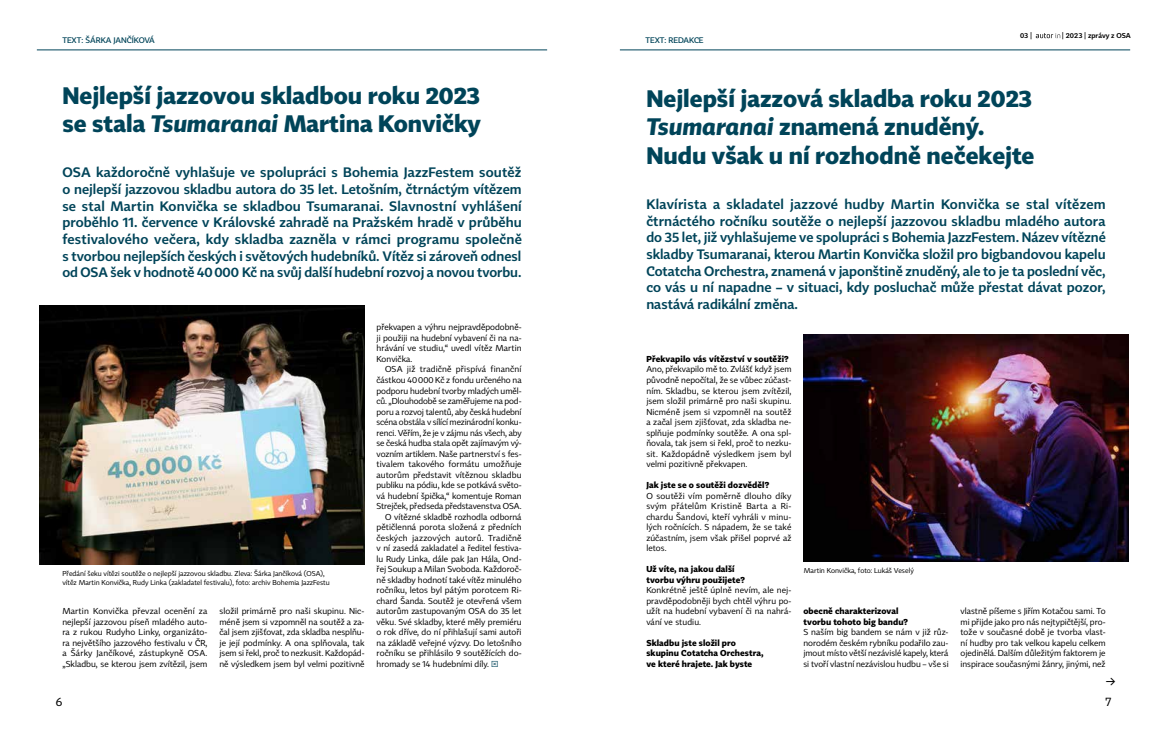
<style>
.page{position:relative;width:1168px;height:755px;background:#fff}
.page>*{position:absolute;margin:0;border:0;box-sizing:border-box;transform-origin:0 0}
.t1{font:700 23.5px/28.6px "Tabac Sans";color:#004459}
.t2{font:600 13.5px/16.6px "Tabac Sans";letter-spacing:-.005em;color:#004459;text-align:justify}
.t3{font:12.5px "Tabac Sans";color:#000}
.t4{font:12px "Tabac Sans";color:#000}
.t5{font:8.5px/10.5px "Tabac Sans";color:#000;text-align:justify}
.t6{font:700 8.5px/10.5px "Tabac Sans";letter-spacing:.01em;color:#000}
.t7{font:8.5px "Tabac Sans";letter-spacing:.025em;color:#000}
.t8{font:500 8px "Tabac Sans";color:#004459}
.t9{font:7px/9px "Tabac Sans";color:#000}
.t10{font:600 7px "Tabac Sans";color:#000}
.s1{font-style:italic}
.s2{color:#004459}
</style>
<div class="page">
<hr style="left:37px;top:49px;width:510px;height:1px;background:#004459">
<hr style="left:620px;top:49px;width:510px;height:1px;background:#004459">
<img style="left:40px;top:305px;width:324px;height:259px">
<img style="left:804px;top:334px;width:324px;height:227px">
<svg style="left:1036px;top:33px;width:24px;height:5px"></svg>
<p class="t8" style="left:62px;top:36px;width:94px">TEXT: ŠÁRKA JANČÍKOVÁ</p>
<h1 class="t1" style="left:62px;top:81px;width:420px">Nejlepší jazzovou skladbou roku 2023 se stala <span class="s1">Tsumaranai</span> Martina Konvičky</h1>
<p class="t2" style="left:62px;top:164px;width:461px">OSA každoročně vyhlašuje ve spolupráci s Bohemia JazzFestem soutěž o nejlepší jazzovou skladbu autora do 35 let. Letošním, čtrnáctým vítězem se stal Martin Konvička se skladbou Tsumaranai. Slavnostní vyhlášení proběhlo 11. července v Královské zahradě na Pražském hradě v průběhu festivalového večera, kdy skladba zazněla v rámci programu společně s tvorbou nejlepších českých i světových hudebníků. Vítěz si zároveň odnesl od OSA šek v hodnotě 40000 Kč na svůj další hudební rozvoj a novou tvorbu.</p>
<p class="t9" style="left:62px;top:569px;width:269px">Předání šeku vítězi soutěže o nejlepší jazzovou skladbu. Zleva: Šárka Jančíková (OSA), vítěz Martin Konvička, Rudy Linka (zakladatel festivalu), foto: archiv Bohemia JazzFestu</p>
<p class="t5" style="left:62px;top:605px;width:147px">Martin Konvička převzal ocenění za nejlepší jazzovou píseň mladého auto&shy;ra z rukou Rudyho Linky, organizáto&shy;ra největšího jazzového festivalu v ČR, a Šárky Jančíkové, zástupkyně OSA. „Skladbu, se kterou jsem zvítězil, jsem</p>
<p class="t5" style="left:219px;top:605px;width:147px">složil primárně pro naši skupinu. Nic&shy;méně jsem si vzpomněl na soutěž a za&shy;čal jsem zjišťovat, zda skladba nesplňu&shy;je její podmínky. A ona splňovala, tak jsem si řekl, proč to nezkusit. Každopád&shy;ně výsledkem jsem byl velmi pozitivně</p>
<p class="t5" style="left:377px;top:322px;width:147px">překvapen a výhru nejpravděpodobně&shy;ji použiji na hudební vybavení či na na&shy;hrávání ve studiu,“ uvedl vítěz Martin Konvička.</p>
<p class="t5" style="left:385px;top:364px;width:138px">OSA již tradičně přispívá finanční</p>
<p class="t5" style="left:377px;top:374px;width:147px">částkou 40000 Kč z fondu určeného na</p>
<p class="t5" style="left:377px;top:385px;width:147px">podporu hudební tvorby mladých uměl-</p>
<p class="t5" style="left:377px;top:395px;width:147px">ců. „Dlouhodobě se zaměřujeme na pod-</p>
<p class="t5" style="left:377px;top:406px;width:147px">poru a rozvoj talentů, aby česká hudební</p>
<p class="t5" style="left:377px;top:416px;width:147px">scéna obstála v sílící mezinárodní konku-</p>
<p class="t5" style="left:377px;top:427px;width:147px">renci. Věřím, že je v zájmu nás všech, aby</p>
<p class="t5" style="left:377px;top:437px;width:147px">se česká hudba stala opět zajímavým vý-</p>
<p class="t5" style="left:377px;top:448px;width:147px">vozním artiklem. Naše partnerství s fes-</p>
<p class="t5" style="left:377px;top:458px;width:147px">tivalem takového formátu umožňuje</p>
<p class="t5" style="left:377px;top:469px;width:146px">autorům představit vítěznou skladbu</p>
<p class="t5" style="left:377px;top:479px;width:147px">publiku na pódiu, kde se potkává světo-</p>
<p class="t5" style="left:377px;top:490px;width:147px">vá hudební špička,“ komentuje Roman</p>
<p class="t5" style="left:377px;top:500px;width:147px">Strejček, předseda představenstva OSA.</p>
<p class="t5" style="left:385px;top:511px;width:138px">O vítězné skladbě rozhodla odborná</p>
<p class="t5" style="left:377px;top:521px;width:147px">pětičlenná porota složená z předních</p>
<p class="t7" style="left:377px;top:532px;width:147px">českých jazzových autorů. Tradičně</p>
<p class="t5" style="left:377px;top:542px;width:147px">v ní zasedá zakladatel a ředitel festiva-</p>
<p class="t5" style="left:377px;top:553px;width:147px">lu Rudy Linka, dále pak Jan Hála, Ond-</p>
<p class="t5" style="left:377px;top:563px;width:147px">řej Soukup a Milan Svoboda. Každoroč-</p>
<p class="t5" style="left:377px;top:574px;width:147px">ně skladby hodnotí také vítěz minulého</p>
<p class="t5" style="left:377px;top:584px;width:147px">ročníku, letos byl pátým porotcem Ri-</p>
<p class="t5" style="left:377px;top:595px;width:147px">chard Šanda. Soutěž je otevřená všem</p>
<p class="t5" style="left:377px;top:605px;width:147px">autorům zastupovaným OSA do 35 let</p>
<p class="t5" style="left:377px;top:616px;width:147px">věku. Své skladby, které měly premiéru</p>
<p class="t5" style="left:377px;top:626px;width:147px">o rok dříve, do ní přihlašují sami autoři</p>
<p class="t5" style="left:377px;top:637px;width:147px">na základě veřejné výzvy. Do letošního</p>
<p class="t5" style="left:377px;top:647px;width:147px">ročníku se přihlásilo 9 soutěžících do-</p>
<p class="t5" style="left:377px;top:658px;width:123px">hromady se 14 hudebními díly. <span class="s2">×</span></p>
<p class="t8" style="left:645px;top:36px;width:60px">TEXT: REDAKCE</p>
<p class="t10" style="left:1020px;top:31px;width:14px">03 |</p>
<p class="t10" style="left:1062px;top:31px;width:70px">| 2023 | zprávy z OSA</p>
<h1 class="t1" style="left:646px;top:84px;width:390px">Nejlepší jazzová skladba roku 2023<br><span class="s1">Tsumaranai</span> znamená znuděný.<br>Nudu však u ní rozhodně nečekejte</h1>
<p class="t2" style="left:646px;top:196px;width:461px">Klavírista a skladatel jazzové hudby Martin Konvička se stal vítězem čtrnáctého ročníku soutěže o nejlepší jazzovou skladbu mladého autora do 35 let, již vyhlašujeme ve spolupráci s Bohemia JazzFestem. Název vítězné skladby Tsumaranai, kterou Martin Konvička složil pro bigbandovou kapelu Cotatcha Orchestra, znamená v japonštině znuděný, ale to je ta poslední věc, co vás u ní napadne – v situaci, kdy posluchač může přestat dávat pozor, nastává radikální změna.</p>
<p class="t6" style="left:646px;top:353px;width:144px">Překvapilo vás vítězství v soutěži?</p>
<p class="t5" style="left:646px;top:364px;width:147px">Ano, překvapilo mě to. Zvlášť když jsem původně nepočítal, že se vůbec zúčast&shy;ním. Skladbu, se kterou jsem zvítězil, jsem složil primárně pro naši skupinu.<br>Nicméně jsem si vzpomněl na soutěž a začal jsem zjišťovat, zda skladba ne&shy;splňuje podmínky soutěže. A ona spl&shy;ňovala, tak jsem si řekl, proč to nezku&shy;sit. Každopádně výsledkem jsem byl velmi pozitivně překvapen.</p>
<p class="t6" style="left:646px;top:479px;width:124px">Jak jste se o soutěži dozvěděl?</p>
<p class="t5" style="left:646px;top:490px;width:147px">O soutěži vím poměrně dlouho díky svým přátelům Kristině Barta a Ri&shy;chardu Šandovi, kteří vyhráli v minu&shy;lých ročnících. S nápadem, že se také zúčastním, jsem však přišel poprvé až letos.</p>
<p class="t6" style="left:646px;top:563px;width:100px">Už víte, na jakou další tvorbu výhru použijete?</p>
<p class="t5" style="left:646px;top:584px;width:147px">Konkrétně ještě úplně nevím, ale nej&shy;pravděpodobněji bych chtěl výhru po&shy;užít na hudební vybavení či na nahrá&shy;vání ve studiu.</p>
<p class="t6" style="left:646px;top:637px;width:119px">Skladbu jste složil pro skupinu Cotatcha Orchestra, ve které hrajete. Jak byste</p>
<p class="t9" style="left:804px;top:565px;width:111px">Martin Konvička, foto: Lukáš Veselý</p>
<p class="t6" style="left:803px;top:605px;width:106px">obecně charakterizoval tvorbu tohoto big bandu?</p>
<p class="t5" style="left:803px;top:626px;width:147px">S naším big bandem se nám v již růz&shy;norodém českém rybníku podařilo zau&shy;jmout místo větší nezávislé kapely, která si tvoří vlastní nezávislou hudbu – vše si</p>
<p class="t5" style="left:960px;top:605px;width:147px">vlastně píšeme s Jiřím Kotačou sami. To mi přijde jako pro nás nejtypičtější, pro&shy;tože v současné době je tvorba vlast&shy;ní hudby pro tak velkou kapelu celkem ojedinělá. Dalším důležitým faktorem je inspirace současnými žánry, jinými, než</p>
<h3 class="t3" style="left:1106px;top:673px;width:11px">→</h3>
<h3 class="t4" style="left:56px;top:693px;width:8px">6</h3>
<h3 class="t4" style="left:1105px;top:693px;width:7px">7</h3>
</div>
